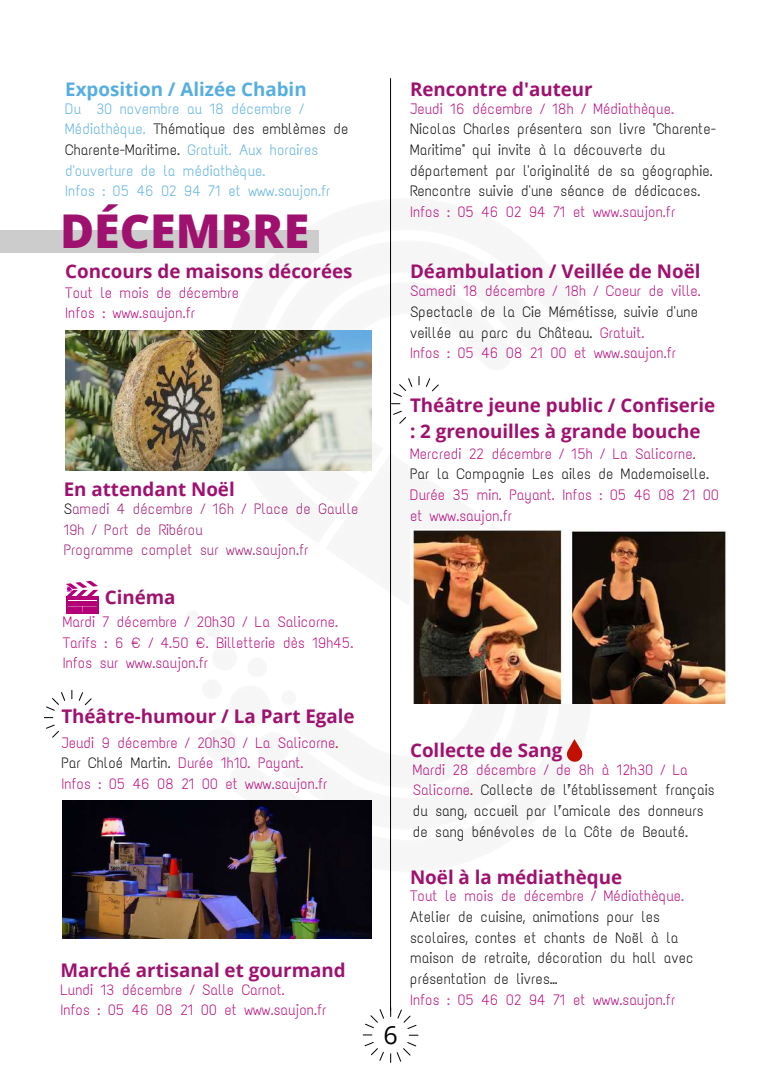
<style>
.page{position:relative;width:780px;height:1088px;background:#fff}
.page>*{position:absolute;margin:0;border:0;box-sizing:border-box;transform-origin:0 0}
.t1{font:800 46.5px "Open Sans";color:#9f116f}
.t2{font:25px "Open Sans";color:#000}
.t3{font:700 18.75px/26.2px "Open Sans";color:#9f116f}
.t4{font:700 18.75px "Open Sans";color:#55aedf}
.t5{font:15px/20.6px "Text Me One";color:#000}
.t6{font:15px/20.6px "Text Me One";color:#b40077}
.t7{font:15px/20.6px "Text Me One";color:#55aedf}
.t8{font:15px/20.6px "Text Me One";color:#9f116f}
.s1{color:#000}
.s2{color:#900}
.s3{color:#b40077}
</style>
<div class="page">
<img style="left:186px;top:198px;width:405px;height:673px">
<hr style="left:390px;top:78px;width:1px;height:932px;background:#000">
<svg style="left:566px;top:739px;width:17px;height:23px"></svg>
<div style="left:0;top:230px;width:318px;height:23px;background:#ccc"></div>
<img style="left:65px;top:330px;width:306px;height:140px">
<div style="left:66px;top:596px;width:32px;height:17px;background:#b40077"></div>
<svg style="left:66px;top:580px;width:32px;height:31px"></svg>
<svg style="left:397px;top:1009px;width:21px;height:26px"></svg>
<svg style="left:364px;top:1042px;width:20px;height:19px"></svg>
<svg style="left:365px;top:1009px;width:19px;height:19px"></svg>
<svg style="left:390px;top:1042px;width:26px;height:20px"></svg>
<img style="left:410px;top:529px;width:318px;height:174px">
<svg style="left:425px;top:377px;width:14px;height:15px"></svg>
<svg style="left:392px;top:410px;width:15px;height:15px"></svg>
<svg style="left:392px;top:376px;width:27px;height:21px"></svg>
<svg style="left:78px;top:692px;width:14px;height:14px"></svg>
<svg style="left:46px;top:724px;width:13px;height:14px"></svg>
<svg style="left:46px;top:690px;width:26px;height:21px"></svg>
<img style="left:63px;top:800px;width:308px;height:139px">
<p class="t4" style="left:65px;top:76px;width:243px">Exposition / Alizée Chabin</p>
<p class="t7" style="left:65px;top:98px;width:284px">Du 30 novembre au 18 décembre / Médiathèque. <span class="s1">Thématique des emblèmes de Charente-Maritime.</span> Gratuit. Aux horaires d'ouverture de la médiathèque.<br>Infos : 05 46 02 94 71 et www.saujon.fr</p>
<h1 class="t1" style="left:60px;top:198px;width:250px">DÉCEMBRE</h1>
<p class="t3" style="left:65px;top:258px;width:289px">Concours de maisons décorées</p>
<p class="t6" style="left:65px;top:282px;width:175px">Tout le mois de décembre<br>Infos : www.saujon.fr</p>
<p class="t3" style="left:64px;top:475px;width:172px">En attendant Noël</p>
<p class="t8" style="left:64px;top:498px;width:296px"><span class="s1">S</span>amedi 4 décembre / 16h / Place de Gaulle<br>19h / Port de Ribérou<br>Programme complet sur www.saujon.fr</p>
<p class="t3" style="left:105px;top:583px;width:72px">Cinéma</p>
<p class="t6" style="left:63px;top:611px;width:292px">Mardi 7 décembre / 20h30 / La Salicorne.<br>Tarifs : 6 € / 4.50 €. Billetterie dès 19h45.<br>Infos sur www.saujon.fr</p>
<p class="t3" style="left:61px;top:702px;width:294px">Théâtre-humour / La Part Egale</p>
<p class="t6" style="left:61px;top:732px;width:278px">Jeudi 9 décembre / 20h30 / La Salicorne<span class="s2">.<br></span><span class="s1">Par Chloé Martin.</span> Durée 1h10. Payant.<br>Infos : 05 46 08 21 00 et www.saujon.fr</p>
<p class="t3" style="left:60px;top:956px;width:287px">Marché artisanal et gourmand</p>
<p class="t6" style="left:60px;top:979px;width:267px">Lundi 13 décembre / Salle Carnot.<br>Infos : 05 46 08 21 00 et www.saujon.fr</p>
<p class="t3" style="left:410px;top:75px;width:184px">Rencontre d'auteur</p>
<p class="t6" style="left:410px;top:98px;width:265px">Jeudi 16 décembre / 18h / Médiathèque.</p>
<p class="t5" style="left:410px;top:119px;width:307px">Nicolas Charles présentera son livre "Charente-Maritime" qui invite à la découverte du département par l'originalité de sa géographie.<br>Rencontre suivie d'une séance de dédicaces.</p>
<p class="t6" style="left:410px;top:202px;width:267px">Infos : 05 46 02 94 71 et www.saujon.fr</p>
<p class="t3" style="left:410px;top:258px;width:292px">Déambulation / Veillée de Noël</p>
<p class="t6" style="left:410px;top:281px;width:292px">Samedi 18 décembre / 18h / Coeur de ville.</p>
<p class="t5" style="left:410px;top:301px;width:289px">Spectacle de la Cie Mémétisse, suivie d'une veillée au parc du Château. <span class="s3">Gratuit.<br>Infos : 05 46 08 21 00 et www.saujon.fr</span></p>
<p class="t3" style="left:410px;top:391px;width:306px">Théâtre jeune public / Confiserie : 2 grenouilles à grande bouche</p>
<p class="t5" style="left:410px;top:443px;width:300px"><span class="s3">Mercredi 22 décembre / 15h / La Salicorne</span><span class="s2">.<br></span>Par la Compagnie Les ailes de Mademoiselle.</p>
<p class="t6" style="left:410px;top:484px;width:310px">Durée 35 min. Payant. Infos : 05 46 08 21 00 et www.saujon.fr</p>
<h2 class="t2" style="left:383px;top:1017px;width:16px">6</h2>
<p class="t3" style="left:410px;top:736px;width:154px">Collecte de Sang</p>
<p class="t5" style="left:412px;top:759px;width:303px"><span class="s3">Mardi 28 décembre / de 8h à 12h30 / La Salicorne</span><span class="s2">.</span> Collecte de l’établissement français du sang, accueil par l’amicale des donneurs de sang bénévoles de la Côte de Beauté.</p>
<p class="t3" style="left:410px;top:863px;width:213px">Noël à la médiathèque</p>
<p class="t6" style="left:410px;top:886px;width:275px">Tout le mois de décembre / Médiathèque.</p>
<p class="t5" style="left:410px;top:906px;width:285px">Atelier de cuisine, animations pour les scolaires, contes et chants de Noël à la maison de retraite, décoration du hall avec présentation de livres…</p>
<p class="t6" style="left:410px;top:989px;width:267px">Infos : 05 46 02 94 71 et www.saujon.fr</p>
</div>
